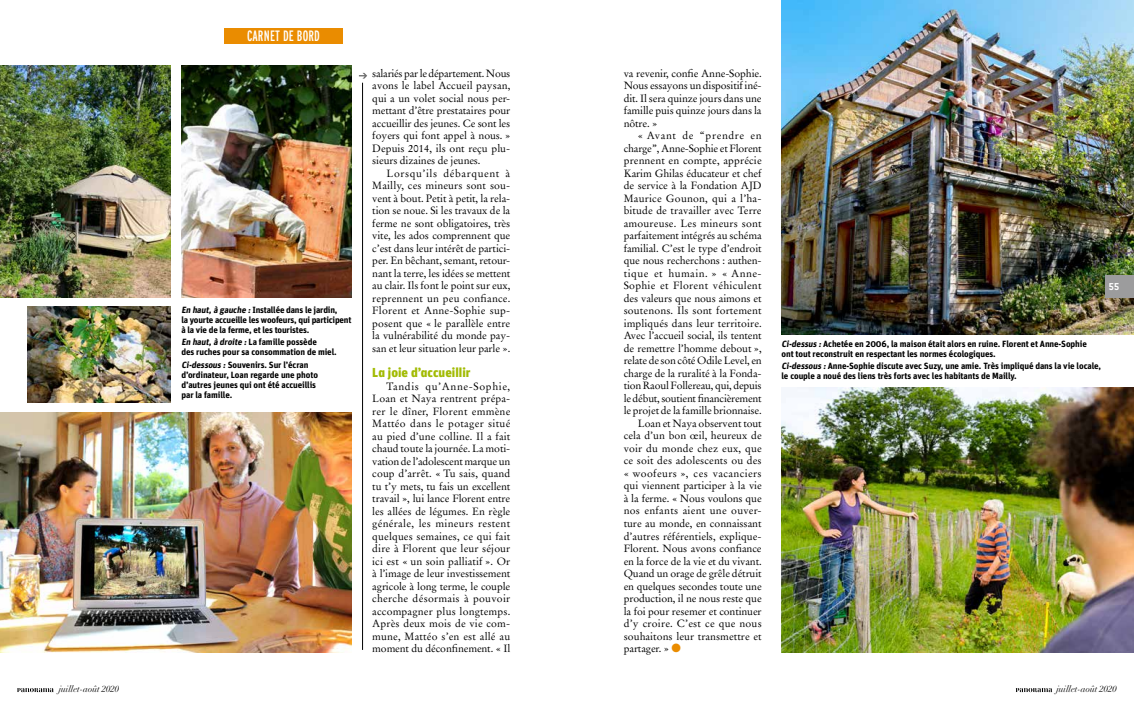
<style>
.page{position:relative;width:1134px;height:709px;background:#fff}
.page>*{position:absolute;margin:0;border:0;box-sizing:border-box;transform-origin:0 0}
.t1{font:15px "Interstate Compressed";letter-spacing:.01em;color:#fff}
.t2{font:13px "Unit Black Alternate";color:#a2bb04}
.t3{font:700 11px "Conduit ITC";color:#fff}
.t4{font:10.5px/12.5px "Stempel Garamond";letter-spacing:-.01em;color:#000;text-align:justify}
.t5{font:10.5px "Stempel Garamond";letter-spacing:.01em;color:#000}
.t6{font:10.5px "Stempel Garamond";letter-spacing:.02em;color:#000}
.t7{font:10.5px "Stempel Garamond";letter-spacing:.015em;color:#000}
.t8{font:10.5px "Stempel Garamond";letter-spacing:.03em;color:#000}
.t9{font:10.5px "Stempel Garamond";letter-spacing:.035em;color:#000}
.t10{font:10.5px "Stempel Garamond";letter-spacing:.025em;color:#000}
.t11{font:10.5px "Stempel Garamond";letter-spacing:.045em;color:#000}
.t12{font:10.5px "Stempel Garamond";letter-spacing:.06em;color:#000}
.t13{font:700 9px/10px "Unit";letter-spacing:-.01em;color:#000}
.t14{font:italic 9px "Didot LH";color:#000}
.s1{font-style:italic}
.s2{color:#ea8c00}
</style>
<div class="page">
<hr style="left:362px;top:83px;width:1px;height:567px;background:#000">
<svg style="left:1015px;top:688px;width:37px;height:4px"></svg>
<svg style="left:359px;top:73px;width:8px;height:6px"></svg>
<img style="left:0;top:65px;width:170px;height:233px">
<svg style="left:17px;top:688px;width:37px;height:4px"></svg>
<img style="left:0;top:412px;width:351px;height:240px">
<img style="left:181px;top:65px;width:170px;height:233px">
<img style="left:28px;top:306px;width:142px;height:97px">
<img style="left:781px;top:387px;width:353px;height:265px">
<img style="left:781px;top:0;width:353px;height:334px">
<div style="left:225px;top:28px;width:118px;height:15px;background:#ea8c00"></div>
<div style="left:1106px;top:275px;width:28px;height:23px;background:#9c9c9d"></div>
<p class="t14" style="left:59px;top:683px;width:62px">juillet-août 2020</p>
<h1 class="t1" style="left:247px;top:28px;width:74px">CARNET DE BORD</h1>
<p class="t13" style="left:181px;top:304px;width:171px"><span class="s1">En haut,à gauche:</span>Installée dans le jardin,<br>la yourte accueille les woofeurs, qui participent à la vie de la ferme, et les touristes.</p>
<p class="t13" style="left:181px;top:337px;width:157px"><span class="s1">En haut,à droite:</span>La famille possède<br>des ruches pour sa consommation de miel.</p>
<p class="t13" style="left:181px;top:360px;width:138px"><span class="s1">Ci-dessous:</span>Souvenirs. Sur l’écran d’ordinateur, Loan regarde une photo d’autres jeunes qui ont été accueillis par la famille.</p>
<p class="t4" style="left:372px;top:67px;width:140px">salariés par le département. Nous avons le label Accueil paysan, qui a un volet social nous per&shy;mettant d’être prestataires pour accueillir des jeunes. Ce sont les foyers qui font appel à nous. » Depuis 2014, ils ont reçu plu&shy;sieurs dizaines de jeunes.</p>
<p class="t4" style="left:372px;top:167px;width:140px;text-indent:14px">Lorsqu’ils débarquent à Mailly, ces mineurs sont sou&shy;vent à bout. Petit à petit, la rela&shy;tion se noue. Si les travaux de la ferme ne sont obligatoires, très vite, les ados comprennent que c’est dans leur intérêt de partici&shy;per. En bêchant, semant, retour&shy;nant la terre, les idées se mettent au clair. Ils font le point sur eux, reprennent un peu confiance.<br>Florent et Anne-Sophie sup&shy;posent que « le parallèle entre la vulnérabilité du monde pay&shy;san et leur situation leur parle ».</p>
<p class="t2" style="left:372px;top:364px;width:100px">La joie d’accueillir</p>
<p class="t4" style="left:372px;top:380px;width:140px;text-indent:14px">Tandis qu’Anne-Sophie, Loan et Naya rentrent prépa&shy;rer le dîner, Florent emmène Mattéo dans le potager situé au pied d’une colline. Il a fait chaud toute la journée. La moti&shy;vation de l’adolescent marque un coup d’arrêt. « Tu sais, quand tu t’y mets, tu fais un excellent travail », lui lance Florent entre les allées de légumes. En règle générale, les mineurs restent quelques semaines, ce qui fait dire à Florent que leur séjour ici est « un soin palliatif ». Or à l’image de leur investissement agricole à long terme, le couple cherche désormais à pouvoir accompagner plus longtemps.<br>Après deux mois de vie com&shy;mune, Mattéo s’en est allé au moment du déconfinement. « Il</p>
<p class="t4" style="left:624px;top:67px;width:139px">va revenir, confie Anne-Sophie.<br>Nous essayons un dispositif iné&shy;dit. Il sera quinze jours dans une famille puis quinze jours dans la nôtre. »</p>
<p class="t12" style="left:638px;top:129px;width:125px">« Avant de “prendre en</p>
<p class="t4" style="left:624px;top:142px;width:139px">charge”, Anne-Sophie et Florent</p>
<p class="t5" style="left:624px;top:154px;width:139px">prennent en compte, apprécie</p>
<p class="t4" style="left:624px;top:167px;width:139px">Karim Ghilas éducateur et chef</p>
<p class="t4" style="left:624px;top:180px;width:139px">de service à la Fondation AJD</p>
<p class="t6" style="left:624px;top:192px;width:139px">Maurice Gounon, qui a l’ha-</p>
<p class="t4" style="left:624px;top:205px;width:139px">bitude de travailler avec Terre</p>
<p class="t6" style="left:624px;top:217px;width:140px">amoureuse. Les mineurs sont</p>
<p class="t4" style="left:624px;top:230px;width:139px">parfaitement intégrés au schéma</p>
<p class="t4" style="left:624px;top:242px;width:139px">familial. C’est le type d’endroit</p>
<p class="t4" style="left:624px;top:255px;width:139px">que nous recherchons : authen-</p>
<p class="t11" style="left:624px;top:267px;width:139px">tique et humain. » « Anne-</p>
<p class="t8" style="left:624px;top:279px;width:139px">Sophie et Florent véhiculent</p>
<p class="t4" style="left:624px;top:292px;width:139px">des valeurs que nous aimons et</p>
<p class="t7" style="left:624px;top:304px;width:139px">soutenons. Ils sont fortement</p>
<p class="t5" style="left:624px;top:317px;width:140px">impliqués dans leur territoire.</p>
<p class="t4" style="left:624px;top:330px;width:139px">Avec l’accueil social, ils tentent</p>
<p class="t4" style="left:624px;top:342px;width:139px">de remettre l’homme debout »,</p>
<p class="t4" style="left:624px;top:355px;width:139px">relate de son côté Odile Level, en</p>
<p class="t4" style="left:624px;top:367px;width:139px">charge de la ruralité à la Fonda-</p>
<p class="t4" style="left:624px;top:380px;width:139px">tion Raoul Follereau, qui, depuis</p>
<p class="t4" style="left:624px;top:392px;width:139px">le début, soutient financièrement</p>
<p class="t4" style="left:624px;top:405px;width:140px">le projet de la famille brionnaise.</p>
<p class="t4" style="left:638px;top:417px;width:125px">Loan et Naya observent tout</p>
<p class="t4" style="left:624px;top:429px;width:139px">cela d’un bon œil, heureux de</p>
<p class="t7" style="left:624px;top:442px;width:140px">voir du monde chez eux, que</p>
<p class="t5" style="left:624px;top:454px;width:139px">ce soit des adolescents ou des</p>
<p class="t9" style="left:624px;top:467px;width:139px">« woofeurs », ces vacanciers</p>
<p class="t4" style="left:624px;top:479px;width:140px">qui viennent participer à la vie</p>
<p class="t4" style="left:624px;top:492px;width:139px">à la ferme. « Nous voulons que</p>
<p class="t10" style="left:624px;top:504px;width:139px">nos enfants aient une ouver-</p>
<p class="t4" style="left:624px;top:517px;width:139px">ture au monde, en connaissant</p>
<p class="t4" style="left:624px;top:529px;width:139px">d’autres référentiels, explique-</p>
<p class="t4" style="left:624px;top:542px;width:139px">Florent. Nous avons confiance</p>
<p class="t4" style="left:624px;top:554px;width:139px">en la force de la vie et du vivant.</p>
<p class="t4" style="left:624px;top:567px;width:139px">Quand un orage de grêle détruit</p>
<p class="t4" style="left:624px;top:579px;width:139px">en quelques secondes toute une</p>
<p class="t4" style="left:624px;top:592px;width:139px">production, il ne nous reste que</p>
<p class="t4" style="left:624px;top:604px;width:139px">la foi pour resemer et continuer</p>
<p class="t6" style="left:624px;top:617px;width:140px">d’y croire. C’est ce que nous</p>
<p class="t4" style="left:624px;top:629px;width:139px">souhaitons leur transmettre et</p>
<p class="t4" style="left:624px;top:642px;width:59px">partager. » <span class="s2">●</span></p>
<p class="t3" style="left:1108px;top:280px;width:12px">55</p>
<p class="t13" style="left:781px;top:338px;width:307px"><span class="s1">Ci-dessus:</span>Achetée en 2006, la maison était alors en ruine. Florent et Anne-Sophie ont tout reconstruit en respectant les normes écologiques.</p>
<p class="t13" style="left:781px;top:361px;width:321px"><span class="s1">Ci-dessous:</span>Anne-Sophie discute avec Suzy, une amie. Très impliqué dans la vie locale, le couple a noué des liens très forts avec les habitants de Mailly.</p>
<p class="t14" style="left:1056px;top:683px;width:62px">juillet-août 2020</p>
</div>
